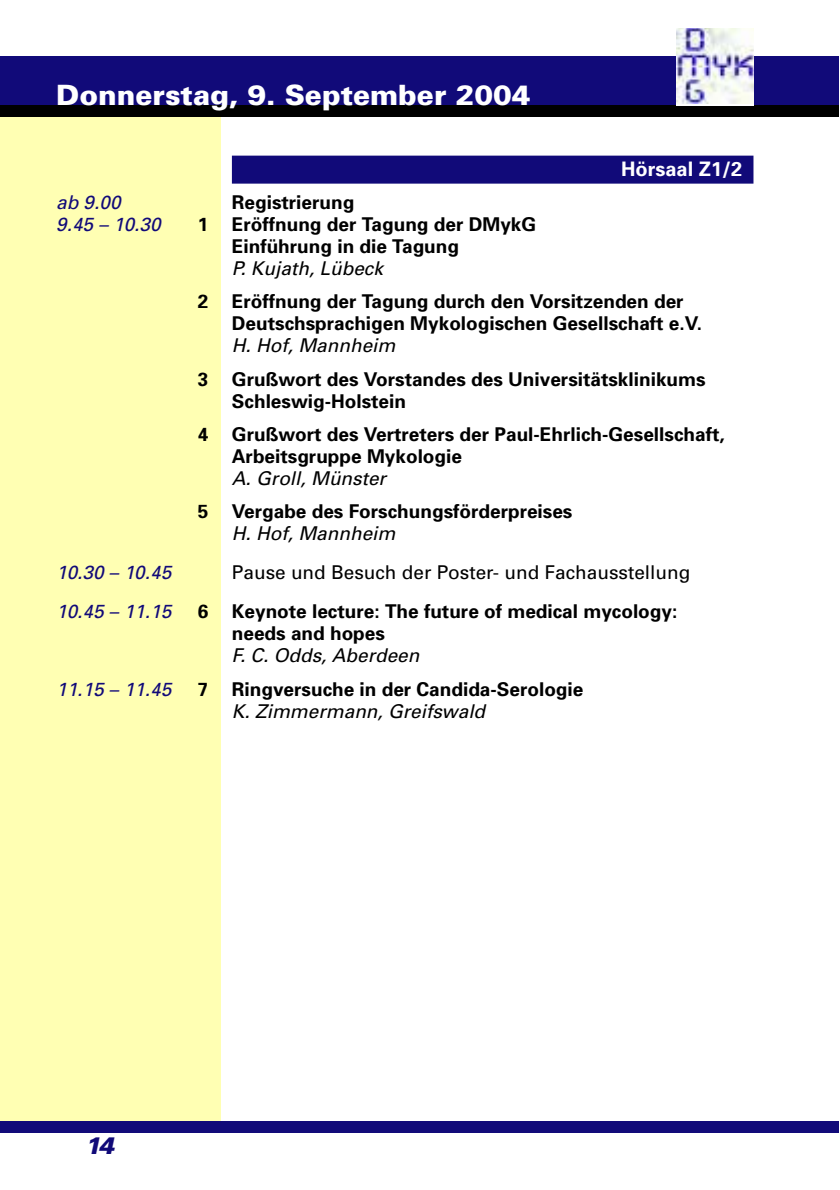
<style>
.page{position:relative;width:840px;height:1190px;background:#fff}
.page>*{position:absolute;margin:0;border:0;box-sizing:border-box;transform-origin:0 0}
.t1{font:900 28px "Univers";color:#fff}
.t2{font:italic 900 24px "Univers";color:#110a79}
.t3{font:700 20px "Univers";color:#fff}
.t4{font:700 19px/22px "Univers";color:#000}
.t5{font:italic 19px "Univers";color:#000}
.t6{font:italic 19px "Univers";color:#110a79}
.t7{font:19px "Univers";color:#000}
</style>
<div class="page">
<div style="left:0;top:56px;width:221px;height:1075px;background:#ffffb3"></div>
<div style="left:0;top:1122px;width:839px;height:11px;background:#110a79"></div>
<div style="left:0;top:56px;width:839px;height:60px;background:#110a79"></div>
<div style="left:0;top:105px;width:839px;height:11px;background:#000"></div>
<div style="left:232px;top:156px;width:521px;height:28px;background:#110a79"></div>
<svg style="left:676px;top:29px;width:77px;height:76px"></svg>
<img style="left:677px;top:28px;width:76px;height:75px">
<h1 class="t1" style="left:56px;top:85px;width:476px">Donnerstag, 9. September 2004</h1>
<p class="t3" style="left:621px;top:161px;width:123px">Hörsaal Z1/2</p>
<p class="t6" style="left:56px;top:195px;width:66px">ab 9.00</p>
<p class="t4" style="left:232px;top:193px;width:124px">Registrierung</p>
<p class="t6" style="left:56px;top:217px;width:106px">9.45 – 10.30</p>
<p class="t4" style="left:232px;top:215px;width:306px;text-indent:-34px">1 Eröffnung der Tagung der DMykG<br>Einführung in die Tagung</p>
<p class="t5" style="left:232px;top:261px;width:152px">P. Kujath, Lübeck</p>
<p class="t4" style="left:232px;top:292px;width:472px;text-indent:-34px">2 Eröffnung der Tagung durch den Vorsitzenden der<br>Deutschsprachigen Mykologischen Gesellschaft e.V.</p>
<p class="t5" style="left:232px;top:339px;width:165px">H. Hof, Mannheim</p>
<p class="t4" style="left:232px;top:370px;width:475px;text-indent:-34px">3 Grußwort des Vorstandes des Universitätsklinikums<br>Schleswig-Holstein</p>
<p class="t4" style="left:232px;top:425px;width:494px;text-indent:-34px">4 Grußwort des Vertreters der Paul-Ehrlich-Gesellschaft,<br>Arbeitsgruppe Mykologie</p>
<p class="t5" style="left:232px;top:471px;width:156px">A. Groll, Münster</p>
<p class="t4" style="left:198px;top:502px;width:376px">5 Vergabe des Forschungsförderpreises</p>
<p class="t5" style="left:232px;top:527px;width:165px">H. Hof, Mannheim</p>
<p class="t6" style="left:56px;top:566px;width:117px">10.30 – 10.45</p>
<p class="t7" style="left:232px;top:566px;width:460px">Pause und Besuch der Poster- und Fachausstellung</p>
<p class="t6" style="left:56px;top:605px;width:117px">10.45 – 11.15</p>
<p class="t4" style="left:232px;top:602px;width:447px;text-indent:-34px">6 Keynote lecture: The future of medical mycology: needs and hopes</p>
<p class="t5" style="left:232px;top:649px;width:189px">F. C. Odds, Aberdeen</p>
<p class="t6" style="left:56px;top:682px;width:117px">11.15 – 11.45</p>
<p class="t4" style="left:198px;top:680px;width:387px">7 Ringversuche in der Candida-Serologie</p>
<p class="t5" style="left:232px;top:704px;width:255px">K. Zimmermann, Greifswald</p>
<p class="t2" style="left:85px;top:1137px;width:31px">14</p>
</div>
